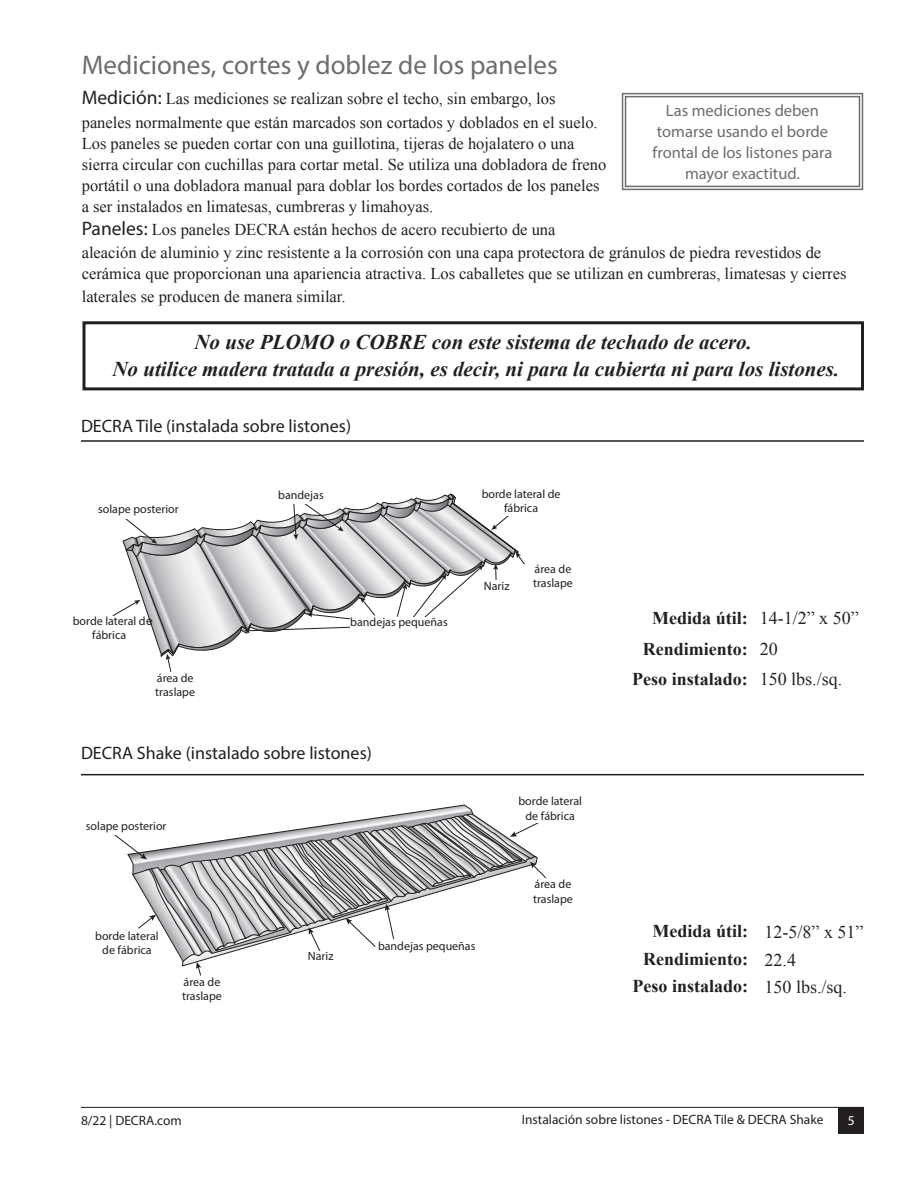
<style>
.page{position:relative;width:918px;height:1188px;background:#fff}
.page>*{position:absolute;margin:0;border:0;box-sizing:border-box;transform-origin:0 0}
.t1{font:27px "Myriad Pro";color:#6c6d70}
.t2{font:italic 700 21px "Times New Roman";color:#231f20}
.t3{font:700 18px "Times New Roman";color:#231f20}
.t4{font:18px "Myriad Pro";color:#231f20}
.t5{font:18px "Times New Roman";color:#231f20}
.t6{font:16.5px/21px "Times New Roman";color:#231f20}
.t7{font:16.5px/21px "Myriad Pro";color:#6c6d70;text-align:center}
.t8{font:13.5px "Myriad Pro";color:#231f20}
.t9{font:13.5px "Myriad Pro";color:#fff}
.t10{font:12px/14.4px "Myriad Pro";color:#231f20;text-align:center}
.t11{font:12px/12px "Helvetica Neue LT Std";color:#231f20}
.s1{font-family:"Myriad Pro";font-size:19.5px}
</style>
<div class="page">
<hr style="left:81px;top:1107px;width:783px;height:1px;background:#231f20">
<div style="left:839px;top:1107px;width:25px;height:27px;background:#231f20"></div>
<div style="left:82px;top:321px;width:782px;height:69px;border:3px solid #231f20"></div>
<svg style="left:621px;top:92px;width:243px;height:99px"></svg>
<div style="left:625px;top:96px;width:235px;height:91px;border:1px solid #6c6d70"></div>
<hr style="left:81px;top:774px;width:783px;height:1px;background:#231f20">
<svg style="left:112px;top:494px;width:413px;height:178px"></svg>
<hr style="left:81px;top:440px;width:783px;height:2px;background:#231f20">
<svg style="left:114px;top:805px;width:433px;height:171px"></svg>
<div style="left:73px;top:504px;width:131px;height:14px;background:#fff"></div>
<div style="left:61px;top:821px;width:131px;height:14px;background:#fff"></div>
<div style="left:235px;top:490px;width:132px;height:14px;background:#fff"></div>
<div style="left:350px;top:617px;width:98px;height:13px;background:#fff"></div>
<div style="left:378px;top:941px;width:98px;height:13px;background:#fff"></div>
<div style="left:72px;top:616px;width:74px;height:27px;background:#fff"></div>
<div style="left:90px;top:931px;width:74px;height:27px;background:#fff"></div>
<div style="left:513px;top:796px;width:74px;height:27px;background:#fff"></div>
<div style="left:516px;top:564px;width:74px;height:27px;background:#fff"></div>
<div style="left:516px;top:879px;width:74px;height:27px;background:#fff"></div>
<div style="left:480px;top:581px;width:33px;height:13px;background:#fff"></div>
<div style="left:304px;top:951px;width:33px;height:14px;background:#fff"></div>
<div style="left:482px;top:489px;width:79px;height:27px;background:#fff"></div>
<p class="t1" style="left:82px;top:48px;width:477px">Mediciones, cortes y doblez de los paneles</p>
<p class="t6" style="left:82px;top:87px;width:517px;line-height:23.4px"><span class="s1">Medición:</span> Las mediciones se realizan sobre el techo, sin embargo, los paneles normalmente que están marcados son cortados y doblados en el suelo.</p>
<p class="t6" style="left:82px;top:132px;width:526px">Los paneles se pueden cortar con una guillotina, tijeras de hojalatero o una sierra circular con cuchillas para cortar metal. Se utiliza una dobladora de freno portátil o una dobladora manual para doblar los bordes cortados de los paneles a ser instalados en limatesas, cumbreras y limahoyas.</p>
<p class="t6" style="left:82px;top:217px;width:741px;line-height:23.4px"><span class="s1">Paneles:</span> Los paneles DECRA están hechos de acero recubierto de una<br>aleación de aluminio y zinc resistente a la corrosión con una capa protectora de gránulos de piedra revestidos de</p>
<p class="t6" style="left:82px;top:262px;width:766px;line-height:22.5px">cerámica que proporcionan una apariencia atractiva. Los caballetes que se utilizan en cumbreras, limatesas y cierres laterales se producen de manera similar.</p>
<p class="t2" style="left:194px;top:328px;width:559px">No use PLOMO o COBRE con este sistema de techado de acero.</p>
<p class="t2" style="left:112px;top:355px;width:728px">No utilice madera tratada a presión, es decir, ni para la cubierta ni para los listones.</p>
<p class="t7" style="left:653px;top:100px;width:181px">Las mediciones deben tomarse usando el borde frontal de los listones para mayor exactitud.</p>
<p class="t4" style="left:81px;top:415px;width:272px">DECRA Tile (instalada sobre listones)</p>
<p class="t10" style="left:98px;top:502px;width:82px">solape posterior</p>
<p class="t11" style="left:93px;top:503px;width:68px">Back Flange</p>
<p class="t10" style="left:73px;top:613px;width:74px">borde lateral d fábrica</p>
<p class="t11" style="left:81px;top:614px;width:73px">Factory Edge</p>
<p class="t10" style="left:155px;top:670px;width:41px;text-align:left">área de traslape</p>
<p class="t11" style="left:150px;top:673px;width:46px">Ov rlap<br>Channel</p>
<p class="t10" style="left:278px;top:487px;width:47px">bandejas</p>
<p class="t11" style="left:287px;top:489px;width:28px">Pans</p>
<p class="t10" style="left:350px;top:615px;width:99px">bandejas pequeñas</p>
<p class="t11" style="left:352px;top:616px;width:91px">Mid Pan Keyway</p>
<p class="t4" style="left:81px;top:741px;width:292px">DECRA Shake (instalado sobre listones)</p>
<p class="t10" style="left:86px;top:818px;width:82px">solape posterior</p>
<p class="t11" style="left:82px;top:820px;width:62px">Back Flang</p>
<p class="t10" style="left:482px;top:486px;width:80px">borde lateral de fábrica</p>
<p class="t11" style="left:482px;top:500px;width:73px">Factory Edge</p>
<p class="t10" style="left:533px;top:562px;width:41px;text-align:left">área de traslape</p>
<p class="t11" style="left:517px;top:564px;width:46px">Overlap<br>Channel</p>
<p class="t10" style="left:484px;top:578px;width:27px">Nariz</p>
<p class="t11" style="left:491px;top:580px;width:21px">ose</p>
<p class="t10" style="left:518px;top:794px;width:65px">borde lateral de fábrica</p>
<p class="t11" style="left:516px;top:807px;width:73px">Factory Edge</p>
<p class="t11" style="left:529px;top:876px;width:46px;line-height:14.4px">Ov rlap<br>Channel</p>
<p class="t10" style="left:533px;top:877px;width:41px;text-align:left">área de traslape</p>
<p class="t11" style="left:93px;top:929px;width:73px">Factory Edge</p>
<p class="t10" style="left:95px;top:928px;width:65px">borde lateral de fábrica</p>
<p class="t10" style="left:182px;top:974px;width:41px;text-align:left">área de traslape</p>
<p class="t11" style="left:179px;top:976px;width:46px;line-height:14.4px">Overlap<br>Channel</p>
<p class="t10" style="left:308px;top:949px;width:27px">Nariz</p>
<p class="t11" style="left:306px;top:952px;width:29px">Nose</p>
<p class="t10" style="left:378px;top:939px;width:99px">bandejas pequeñas</p>
<p class="t11" style="left:380px;top:941px;width:91px">Mid Pan Keyway</p>
<p class="t3" style="left:652px;top:606px;width:97px">Medida útil:</p>
<p class="t5" style="left:760px;top:606px;width:100px">14-1/2” x 50”</p>
<p class="t3" style="left:643px;top:636px;width:106px">Rendimiento:</p>
<p class="t5" style="left:760px;top:637px;width:20px">20</p>
<p class="t3" style="left:632px;top:666px;width:117px">Peso instalado:</p>
<p class="t5" style="left:760px;top:667px;width:84px">150 lbs./sq.</p>
<p class="t3" style="left:653px;top:919px;width:97px">Medida útil:</p>
<p class="t5" style="left:765px;top:919px;width:100px">12-5/8” x 51”</p>
<p class="t3" style="left:643px;top:947px;width:106px">Rendimiento:</p>
<p class="t5" style="left:765px;top:947px;width:33px">22.4</p>
<p class="t3" style="left:633px;top:974px;width:117px">Peso instalado:</p>
<p class="t5" style="left:765px;top:974px;width:84px">150 lbs./sq.</p>
<p class="t8" style="left:81px;top:1112px;width:102px">8/22 | DECRA.com</p>
<p class="t8" style="left:522px;top:1111px;width:303px">Instalación sobre listones - DECRA Tile &amp; DECRA Shake</p>
<p class="t9" style="left:848px;top:1112px;width:8px">5</p>
</div>
